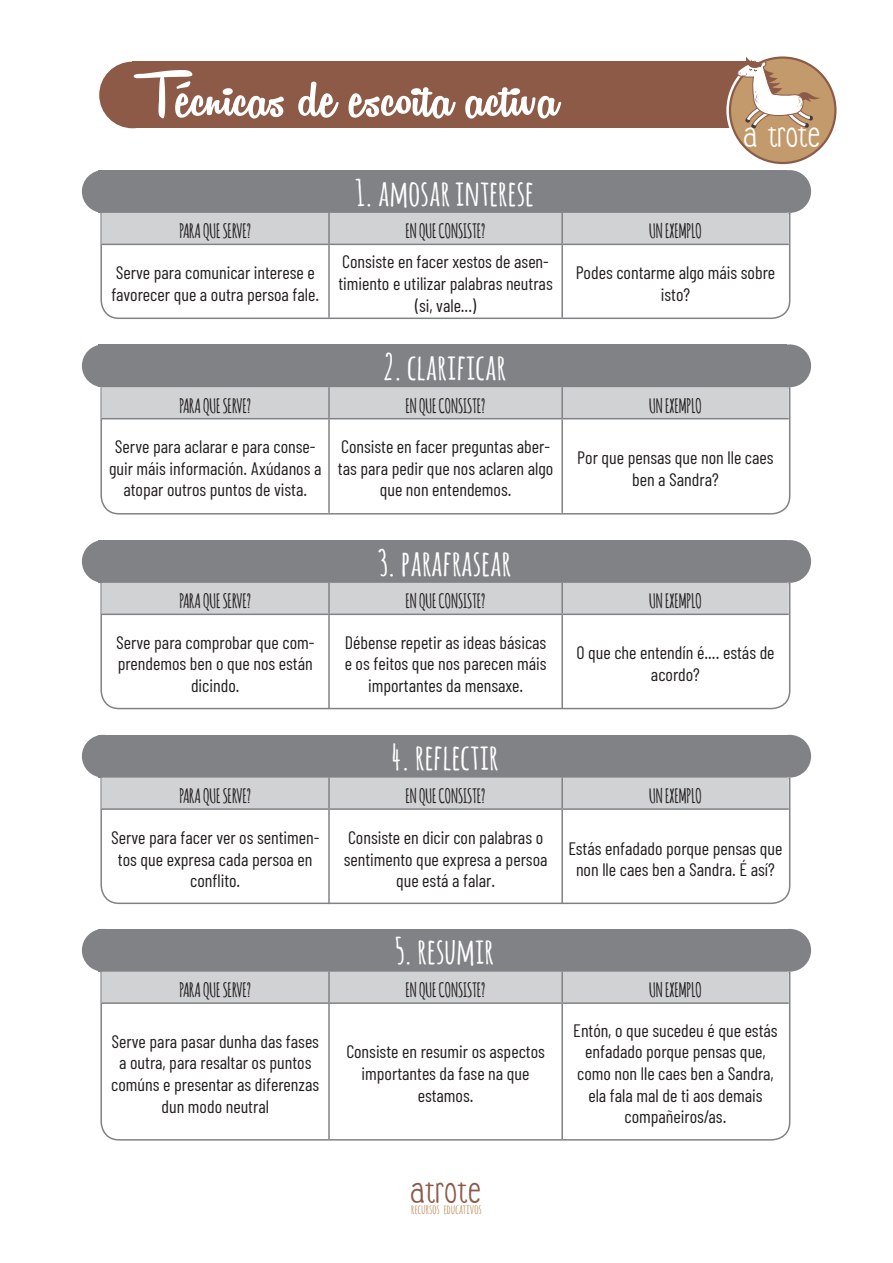
<style>
.page{position:relative;width:893px;height:1263px;background:#fff}
.page>*{position:absolute;margin:0;border:0;box-sizing:border-box;transform-origin:0 0}
.t1{font:72px "Remachine Script Personal Use";color:#fff}
.t2{font:700 35.55px "Amatic";letter-spacing:.025em;color:#fff}
.t3{font:700 19.5px "Amatic";color:#231f20}
.t4{font:18.75px "DJB Coffee Shoppe Espresso";letter-spacing:.025em;color:#8c5a48}
.t5{font:18.15px "DJB Coffee Shoppe Espresso";color:#fff}
.t6{font:18px/21.6px "Barlow Condensed";color:#231f20;text-align:center}
.t7{font:700 13.05px "Amatic";letter-spacing:.025em;color:#c39a6b}
</style>
<div class="page">
<div style="left:99px;top:62px;width:67px;height:66px;background:#8c5a47;border-radius:50%"></div>
<div style="left:133px;top:62px;width:645px;height:66px;background:#8c5a47"></div>
<svg style="left:726px;top:54px;width:113px;height:113px"></svg>
<svg style="left:729px;top:56px;width:107px;height:108px"></svg>
<div style="left:731px;top:59px;width:103px;height:103px;background:#c39a6b;border-radius:50%"></div>
<svg style="left:719px;top:57px;width:102px;height:72px"></svg>
<div style="left:98px;top:170px;width:688px;height:43px;background:#808285"></div>
<div style="left:768px;top:170px;width:43px;height:43px;background:#808285;border-radius:50%"></div>
<div style="left:82px;top:170px;width:43px;height:43px;background:#808285;border-radius:50%"></div>
<svg style="left:100px;top:212px;width:691px;height:107px"></svg>
<div style="left:102px;top:213px;width:687px;height:31px;background:#d1d2d4"></div>
<hr style="left:328px;top:213px;width:2px;height:31px;background:#808285">
<hr style="left:561px;top:213px;width:2px;height:31px;background:#808285">
<hr style="left:102px;top:244px;width:227px;height:1px;background:#808285">
<hr style="left:329px;top:244px;width:233px;height:1px;background:#808285">
<hr style="left:328px;top:245px;width:2px;height:73px;background:#808285">
<hr style="left:562px;top:244px;width:227px;height:1px;background:#808285">
<hr style="left:561px;top:245px;width:2px;height:73px;background:#808285">
<div style="left:98px;top:344px;width:688px;height:43px;background:#808285"></div>
<div style="left:768px;top:344px;width:43px;height:43px;background:#808285;border-radius:50%"></div>
<div style="left:82px;top:344px;width:43px;height:43px;background:#808285;border-radius:50%"></div>
<svg style="left:100px;top:387px;width:691px;height:128px"></svg>
<div style="left:102px;top:387px;width:687px;height:31px;background:#d1d2d4"></div>
<hr style="left:328px;top:387px;width:2px;height:31px;background:#808285">
<hr style="left:561px;top:387px;width:2px;height:31px;background:#808285">
<hr style="left:102px;top:418px;width:227px;height:1px;background:#808285">
<hr style="left:329px;top:418px;width:233px;height:1px;background:#808285">
<hr style="left:328px;top:419px;width:2px;height:94px;background:#808285">
<hr style="left:562px;top:418px;width:227px;height:1px;background:#808285">
<hr style="left:561px;top:419px;width:2px;height:94px;background:#808285">
<div style="left:98px;top:540px;width:688px;height:43px;background:#808285"></div>
<div style="left:768px;top:540px;width:43px;height:43px;background:#808285;border-radius:50%"></div>
<div style="left:82px;top:540px;width:43px;height:43px;background:#808285;border-radius:50%"></div>
<svg style="left:100px;top:582px;width:691px;height:128px"></svg>
<div style="left:102px;top:583px;width:687px;height:31px;background:#d1d2d4"></div>
<hr style="left:328px;top:583px;width:2px;height:31px;background:#808285">
<hr style="left:561px;top:583px;width:2px;height:31px;background:#808285">
<hr style="left:102px;top:614px;width:227px;height:1px;background:#808285">
<hr style="left:329px;top:614px;width:233px;height:1px;background:#808285">
<hr style="left:328px;top:615px;width:2px;height:93px;background:#808285">
<hr style="left:562px;top:614px;width:227px;height:1px;background:#808285">
<hr style="left:561px;top:615px;width:2px;height:93px;background:#808285">
<div style="left:98px;top:735px;width:688px;height:42px;background:#808285"></div>
<div style="left:768px;top:735px;width:43px;height:42px;background:#808285;border-radius:50%"></div>
<div style="left:82px;top:735px;width:43px;height:42px;background:#808285;border-radius:50%"></div>
<svg style="left:100px;top:777px;width:691px;height:128px"></svg>
<div style="left:102px;top:777px;width:687px;height:31px;background:#d1d2d4"></div>
<hr style="left:328px;top:777px;width:2px;height:31px;background:#808285">
<hr style="left:561px;top:777px;width:2px;height:31px;background:#808285">
<hr style="left:102px;top:808px;width:227px;height:2px;background:#808285">
<hr style="left:329px;top:808px;width:233px;height:2px;background:#808285">
<hr style="left:328px;top:810px;width:2px;height:94px;background:#808285">
<hr style="left:562px;top:808px;width:227px;height:2px;background:#808285">
<hr style="left:561px;top:810px;width:2px;height:94px;background:#808285">
<div style="left:98px;top:929px;width:688px;height:43px;background:#808285"></div>
<div style="left:768px;top:929px;width:43px;height:43px;background:#808285;border-radius:50%"></div>
<div style="left:82px;top:929px;width:43px;height:43px;background:#808285;border-radius:50%"></div>
<svg style="left:100px;top:971px;width:691px;height:170px"></svg>
<div style="left:102px;top:972px;width:687px;height:30px;background:#d1d2d4"></div>
<hr style="left:328px;top:972px;width:2px;height:30px;background:#808285">
<hr style="left:561px;top:972px;width:2px;height:30px;background:#808285">
<hr style="left:102px;top:1002px;width:227px;height:2px;background:#808285">
<hr style="left:329px;top:1002px;width:233px;height:2px;background:#808285">
<hr style="left:328px;top:1004px;width:2px;height:135px;background:#808285">
<hr style="left:562px;top:1002px;width:227px;height:2px;background:#808285">
<hr style="left:561px;top:1004px;width:2px;height:135px;background:#808285">
<p class="t1" style="left:133px;top:55px;width:427px">Técnicas de escoita activa</p>
<p class="t2" style="left:356px;top:167px;width:179px">1. amosar interese</p>
<p class="t5" style="left:744px;top:130px;width:78px">A TROTE</p>
<p class="t3" style="left:179px;top:217px;width:73px">PARA QUE SERVE?</p>
<p class="t3" style="left:405px;top:217px;width:82px">EN QUE CONSISTE?</p>
<p class="t3" style="left:649px;top:217px;width:54px">UN EXEMPLO</p>
<p class="t6" style="left:111px;top:261px;width:209px;text-align:left">Serve para comunicar interese e favorecer que a outra persoa fale.</p>
<p class="t6" style="left:338px;top:251px;width:216px">Consiste en facer xestos de asen&shy;timiento e utilizar palabras neutras (si, vale...)</p>
<p class="t6" style="left:576px;top:261px;width:201px">Podes contarme algo máis sobre isto?</p>
<p class="t2" style="left:384px;top:341px;width:124px">2. clarificar</p>
<p class="t3" style="left:179px;top:392px;width:73px">PARA QUE SERVE?</p>
<p class="t3" style="left:405px;top:392px;width:82px">EN QUE CONSISTE?</p>
<p class="t3" style="left:649px;top:392px;width:54px">UN EXEMPLO</p>
<p class="t6" style="left:109px;top:435px;width:214px">Serve para aclarar e para conse&shy;guir máis información. Axúdanos a atopar outros puntos de vista.</p>
<p class="t6" style="left:338px;top:435px;width:217px">Consiste en facer preguntas aber&shy;tas para pedir que nos aclaren algo que non entendemos.</p>
<p class="t6" style="left:577px;top:446px;width:198px">Por que pensas que non lle caes ben a Sandra?</p>
<p class="t2" style="left:379px;top:537px;width:134px">3. parafrasear</p>
<p class="t3" style="left:179px;top:587px;width:73px">PARA QUE SERVE?</p>
<p class="t3" style="left:405px;top:587px;width:82px">EN QUE CONSISTE?</p>
<p class="t3" style="left:649px;top:587px;width:54px">UN EXEMPLO</p>
<p class="t6" style="left:116px;top:631px;width:200px">Serve para comprobar que com&shy;prendemos ben o que nos están dicindo.</p>
<p class="t6" style="left:345px;top:631px;width:203px">Débense repetir as ideas básicas e os feitos que nos parecen máis importantes da mensaxe.</p>
<p class="t6" style="left:576px;top:642px;width:200px">O que che entendín é.... estás de acordo?</p>
<p class="t2" style="left:391px;top:732px;width:108px">4. reflectir</p>
<p class="t3" style="left:179px;top:782px;width:73px">PARA QUE SERVE?</p>
<p class="t3" style="left:405px;top:782px;width:82px">EN QUE CONSISTE?</p>
<p class="t3" style="left:649px;top:782px;width:54px">UN EXEMPLO</p>
<p class="t6" style="left:111px;top:826px;width:210px">Serve para facer ver os sentimen&shy;tos que expresa cada persoa en conflito.</p>
<p class="t6" style="left:344px;top:826px;width:205px">Consiste en dicir con palabras o sentimento que expresa a persoa que está a falar.</p>
<p class="t6" style="left:568px;top:837px;width:216px">Estás enfadado porque pensas que non lle caes ben a Sandra. É así?</p>
<p class="t2" style="left:396px;top:926px;width:99px">5. resumir</p>
<p class="t3" style="left:179px;top:976px;width:73px">PARA QUE SERVE?</p>
<p class="t3" style="left:405px;top:976px;width:82px">EN QUE CONSISTE?</p>
<p class="t3" style="left:649px;top:976px;width:54px">UN EXEMPLO</p>
<p class="t6" style="left:111px;top:1030px;width:209px">Serve para pasar dunha das fases a outra, para resaltar os puntos comúns e presentar as diferenzas dun modo neutral</p>
<p class="t6" style="left:346px;top:1041px;width:200px">Consiste en resumir os aspectos importantes da fase na que estamos.</p>
<p class="t6" style="left:573px;top:1019px;width:206px">Entón, o que sucedeu é que estás enfadado porque pensas que, como non lle caes ben a Sandra, ela fala mal de ti aos demais compañeiros/as.</p>
<p class="t4" style="left:411px;top:1185px;width:72px">ATROTE</p>
<p class="t7" style="left:411px;top:1200px;width:72px">recursos educativos</p>
</div>
